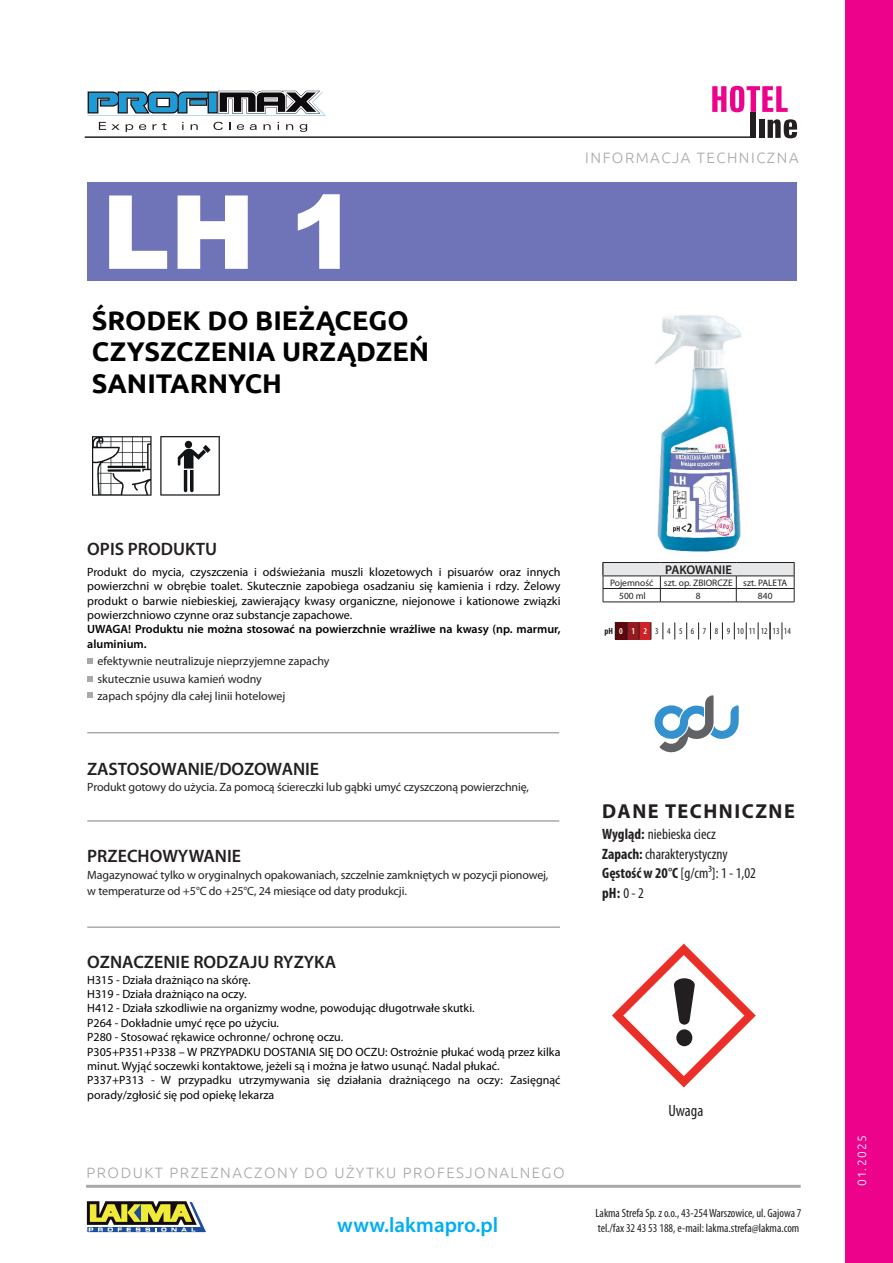
<style>
.page{position:relative;width:893px;height:1263px;background:#fff}
.page>*{position:absolute;margin:0;border:0;box-sizing:border-box;transform-origin:0 0}
.t1{font:900 102.45px "Arial";color:#fff}
.t2{font:700 27px/31.5px "Ubuntu";color:#000001}
.t3{font:600 21px "Myriad Pro";color:#00aeef}
.t4{font:700 20.25px "Myriad Pro";letter-spacing:.075em;color:#231f20}
.t5{font:600 18px "Myriad Pro";color:#231f20}
.t6{font:condensed 16.35px "Myriad Pro";letter-spacing:-.005em;color:#231f20}
.t7{font:condensed 15px/19.5px "Myriad Pro";color:#231f20}
.t8{font:300 15px "Ubuntu";letter-spacing:.1em;color:#a8a9ad}
.t9{font:600 12.6px "Myriad Pro";color:#231f20}
.t10{font:12px/14.4px "Myriad Pro";color:#000001;text-align:justify}
.t11{font:12px/17.4px "Myriad Pro";letter-spacing:-.01em;color:#231f20}
.t12{font:condensed 12px/15px "Myriad Pro";color:#231f20}
.t13{font:600 12px/14.4px "Myriad Pro";color:#000001}
.t14{font:300 12px "Ubuntu";letter-spacing:.1em;color:#fff}
.t15{font:9.45px/13px "Myriad Pro";color:#231f20}
.t16{font:condensed 9px "Myriad Pro";letter-spacing:.245em;color:#231f20}
.s1{font-weight:700}
.s2{font-weight:600;color:#fff}
</style>
<div class="page">
<div style="left:87px;top:182px;width:710px;height:98px;background:#6f73b7"></div>
<hr style="left:85px;top:136px;width:671px;height:2px;background:#231f20">
<svg style="left:99px;top:122px;width:21px;height:8px"></svg>
<svg style="left:126px;top:124px;width:7px;height:8px"></svg>
<svg style="left:139px;top:124px;width:7px;height:6px"></svg>
<svg style="left:152px;top:123px;width:15px;height:7px"></svg>
<svg style="left:191px;top:124px;width:7px;height:6px"></svg>
<svg style="left:213px;top:122px;width:10px;height:8px"></svg>
<svg style="left:237px;top:124px;width:7px;height:6px"></svg>
<svg style="left:250px;top:124px;width:7px;height:6px"></svg>
<svg style="left:263px;top:124px;width:8px;height:6px"></svg>
<svg style="left:286px;top:124px;width:7px;height:6px"></svg>
<svg style="left:300px;top:124px;width:7px;height:8px"></svg>
<svg style="left:87px;top:91px;width:239px;height:25px"></svg>
<div style="left:845px;top:0;width:48px;height:1263px;background:#ed028c"></div>
<svg style="left:86px;top:1201px;width:121px;height:32px"></svg>
<hr style="left:86px;top:1185px;width:715px;height:3px;background:#a8a9ad">
<hr style="left:87px;top:732px;width:472px;height:1px;background:#a8a9ad">
<hr style="left:87px;top:820px;width:472px;height:2px;background:#a8a9ad">
<hr style="left:87px;top:926px;width:473px;height:2px;background:#a8a9ad">
<svg style="left:87px;top:658px;width:6px;height:6px"></svg>
<svg style="left:87px;top:676px;width:6px;height:6px"></svg>
<svg style="left:87px;top:693px;width:6px;height:5px"></svg>
<div style="left:751px;top:112px;width:5px;height:26px;background:#231f20"></div>
<div style="left:759px;top:120px;width:5px;height:18px;background:#231f20"></div>
<svg style="left:768px;top:119px;width:29px;height:19px"></svg>
<svg style="left:712px;top:86px;width:76px;height:26px"></svg>
<svg style="left:654px;top:695px;width:85px;height:57px"></svg>
<div style="left:603px;top:562px;width:191px;height:14px;background:#e6e7e9"></div>
<hr style="left:603px;top:562px;width:57px;height:1px;background:#231f20">
<hr style="left:660px;top:562px;width:76px;height:1px;background:#231f20">
<hr style="left:736px;top:562px;width:58px;height:1px;background:#231f20">
<hr style="left:603px;top:576px;width:57px;height:1px;background:#231f20">
<hr style="left:660px;top:576px;width:76px;height:1px;background:#231f20">
<hr style="left:736px;top:576px;width:58px;height:1px;background:#231f20">
<hr style="left:603px;top:588px;width:57px;height:1px;background:#231f20">
<hr style="left:660px;top:588px;width:76px;height:1px;background:#231f20">
<svg style="left:660px;top:576px;width:1px;height:26px"></svg>
<hr style="left:736px;top:588px;width:58px;height:1px;background:#231f20">
<svg style="left:736px;top:576px;width:1px;height:26px"></svg>
<svg style="left:794px;top:563px;width:1px;height:39px"></svg>
<hr style="left:603px;top:602px;width:57px;height:1px;background:#231f20">
<hr style="left:660px;top:602px;width:76px;height:1px;background:#231f20">
<hr style="left:736px;top:602px;width:58px;height:1px;background:#231f20">
<svg style="left:603px;top:563px;width:1px;height:39px"></svg>
<img style="left:655px;top:315px;width:87px;height:237px">
<div style="left:615px;top:622px;width:12px;height:17px;background:#5f050c"></div>
<div style="left:627px;top:622px;width:12px;height:17px;background:#981a1e"></div>
<div style="left:639px;top:622px;width:12px;height:17px;background:#d12026"></div>
<svg style="left:615px;top:622px;width:1px;height:17px"></svg>
<svg style="left:627px;top:622px;width:1px;height:17px"></svg>
<svg style="left:639px;top:622px;width:1px;height:17px"></svg>
<svg style="left:651px;top:622px;width:1px;height:17px"></svg>
<svg style="left:663px;top:622px;width:1px;height:17px"></svg>
<svg style="left:674px;top:622px;width:1px;height:17px"></svg>
<svg style="left:686px;top:622px;width:1px;height:17px"></svg>
<svg style="left:698px;top:622px;width:1px;height:17px"></svg>
<svg style="left:710px;top:622px;width:1px;height:17px"></svg>
<svg style="left:722px;top:622px;width:1px;height:17px"></svg>
<svg style="left:734px;top:622px;width:1px;height:17px"></svg>
<svg style="left:746px;top:622px;width:1px;height:17px"></svg>
<svg style="left:758px;top:622px;width:1px;height:17px"></svg>
<svg style="left:770px;top:622px;width:1px;height:17px"></svg>
<svg style="left:782px;top:622px;width:1px;height:17px"></svg>
<svg style="left:612px;top:943px;width:144px;height:144px"></svg>
<svg style="left:160px;top:436px;width:60px;height:60px"></svg>
<svg style="left:92px;top:436px;width:60px;height:60px"></svg>
<h1 class="t1" style="left:102px;top:158px;width:258px">LH 1</h1>
<h2 class="t2" style="left:92px;top:304px;width:339px">ŚRODEK DO BIEŻĄCEGO<br>CZYSZCZENIA URZĄDZEŃ<br>SANITARNYCH</h2>
<p class="t8" style="left:585px;top:149px;width:215px">INFORMACJA TECHNICZNA</p>
<h3 class="t5" style="left:87px;top:538px;width:131px">OPIS PRODUKTU</h3>
<p class="t10" style="left:87px;top:564px;width:475px">Produkt do mycia, czyszczenia i odświeżania muszli klozetowych i pisuarów oraz innych powierzchni w obrębie toalet. Skutecznie zapobiega osadzaniu się kamienia i rdzy. Żelowy produkt o barwie niebieskiej, zawierający kwasy organiczne, niejonowe i kationowe związki powierzchniowo czynne oraz substancje zapachowe.</p>
<p class="t13" style="left:87px;top:622px;width:475px">UWAGA! Produktu nie można stosować na powierzchnie wrażliwe na kwasy (np. marmur, aluminium.</p>
<p class="t11" style="left:97px;top:652px;width:234px">efektywnie neutralizuje nieprzyjemne zapachy skutecznie usuwa kamień wodny<br>zapach spójny dla całej linii hotelowej</p>
<h3 class="t5" style="left:87px;top:758px;width:233px">ZASTOSOWANIE/DOZOWANIE</h3>
<p class="t11" style="left:87px;top:778px;width:443px">Produkt gotowy do użycia. Za pomocą ściereczki lub gąbki umyć czyszczoną powierzchnię,</p>
<h3 class="t5" style="left:87px;top:844px;width:155px">PRZECHOWYWANIE</h3>
<p class="t11" style="left:87px;top:867px;width:463px;line-height:15.9px">Magazynować tylko w oryginalnych opakowaniach, szczelnie zamkniętych w pozycji pionowej, w temperaturze od +5°C do +25°C, 24 miesiące od daty produkcji.</p>
<h3 class="t5" style="left:87px;top:950px;width:250px">OZNACZENIE RODZAJU RYZYKA</h3>
<p class="t10" style="left:87px;top:972px;width:475px;text-align:left">H315 - Działa drażniąco na skórę.<br>H319 - Działa drażniąco na oczy.<br>H412 - Działa szkodliwie na organizmy wodne, powodując długotrwałe skutki.<br>P264 - Dokładnie umyć ręce po użyciu.<br>P280 - Stosować rękawice ochronne/ ochronę oczu.<br>P305+P351+P338 – W PRZYPADKU DOSTANIA SIĘ DO OCZU: Ostrożnie płukać wodą przez kilka minut. Wyjąć soczewki kontaktowe, jeżeli są i można je łatwo usunąć. Nadal płukać.<br>P337+P313 - W przypadku utrzymywania się działania drażniącego na oczy: Zasięgnąć porady/zgłosić się pod opiekę lekarza</p>
<p class="t8" style="left:86px;top:1164px;width:480px">PRODUKT PRZEZNACZONY DO UŻYTKU PROFESJONALNEGO</p>
<p class="t9" style="left:665px;top:562px;width:68px">PAKOWANIE</p>
<p class="t15" style="left:619px;top:576px;width:170px;text-indent:-9px">Pojemność szt. op. ZBIORCZE szt. PALETA<br>500 ml</p>
<p class="t15" style="left:696px;top:589px;width:6px">8</p>
<p class="t15" style="left:758px;top:589px;width:16px">840</p>
<p class="t16" style="left:604px;top:626px;width:188px"><span class="s1">pH</span><span class="s2">0 1 2</span> 3 4 5 6 7 8 91011121314</p>
<h3 class="t4" style="left:602px;top:798px;width:194px">DANE TECHNICZNE</h3>
<p class="t7" style="left:602px;top:824px;width:155px"><span class="s1">Wygląd:</span> niebieska ciecz<br><span class="s1">Zapach:</span> charakterystyczny<br><span class="s1">Gęstość w 20°C</span> [g/cm³]: 1 - 1,02 <span class="s1">pH:</span> 0 - 2</p>
<h3 class="t6" style="left:668px;top:1101px;width:36px">Uwaga</h3>
<h3 class="t3" style="left:337px;top:1211px;width:162px">www.lakmapro.pl</h3>
<p class="t12" style="left:596px;top:1205px;width:208px">Lakma Strefa Sp. z o.o., 43-254 Warszowice, ul. Gajowa 7 tel./fax 32 43 53 188, e-mail: lakma.strefa@lakma.com</p>
<p class="t14" style="left:855px;top:1186px;width:52px;rotate:-90deg">01.2025</p>
</div>
